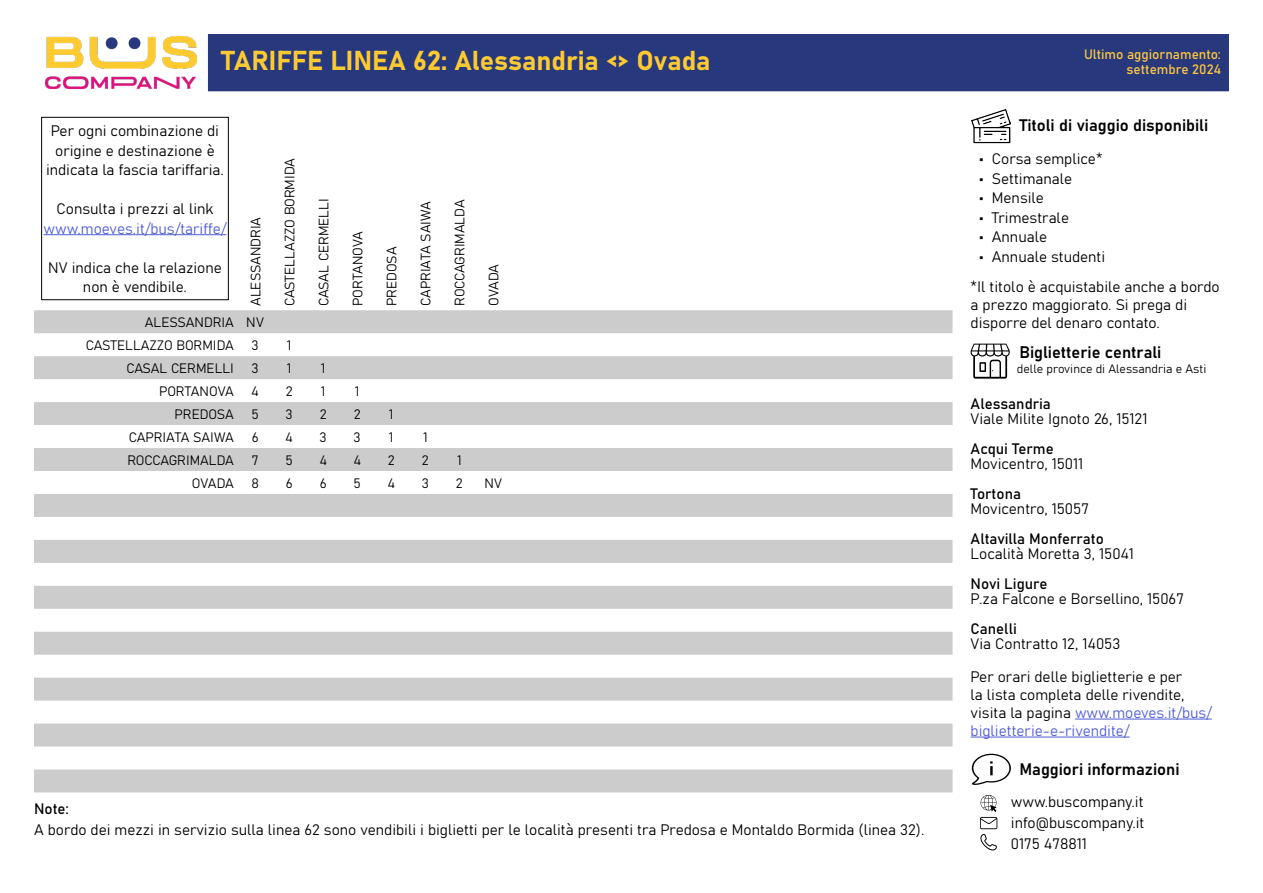
<style>
.page{position:relative;width:1263px;height:893px;background:#fff}
.page>*{position:absolute;margin:0;border:0;box-sizing:border-box;transform-origin:0 0}
.Intestazione_linea{font:27px "Bahnschrift";color:#fdca32}
.t1{font:16.5px "Bahnschrift";color:#000}
.t2{font:15px/15px "Bahnschrift";color:#000}
.t3{font:15px "Bahnschrift";color:#4f5cd6}
.Località_in_verticale{font:13.5px "Bahnschrift";color:#000}
.Località_in_orizzontale{font:13.5px "Bahnschrift";color:#000}
.Fascia_tariffaria{font:13.5px "Bahnschrift";color:#000}
.t4{font:13.5px "Bahnschrift";color:#fec83f}
.t5{font:12px "Bahnschrift";color:#000}
.s1{font-size:16.5px}
.s2{color:#4f5cd6}
</style>
<div class="page">
<svg style="left:34px;top:310px;width:918px;height:482px;fill:#ccc"></svg>
<svg style="left:980px;top:795px;width:17px;height:55px"></svg>
<hr style="left:1075px;top:719px;width:137px;height:1px;background:#4f5cd6">
<hr style="left:971px;top:737px;width:159px;height:1px;background:#4f5cd6">
<img style="left:972px;top:109px;width:39px;height:35px">
<svg style="left:971px;top:344px;width:39px;height:35px"></svg>
<svg style="left:972px;top:754px;width:39px;height:31px"></svg>
<hr style="left:44px;top:234px;width:182px;height:1px;background:#4f5cd6">
<div style="left:41px;top:117px;width:188px;height:183px;border:1px solid #000"></div>
<div style="left:208px;top:34px;width:1021px;height:57px;background:#28387c"></div>
<img style="left:45px;top:36px;width:152px;height:53px">
<p class="Intestazione_linea" style="left:222px;top:40px;width:491px">TARIFFE LINEA 62: Alessandria &lt;&gt; Ovada</p>
<p class="t2" style="left:46px;top:120px;width:179px;line-height:19.5px;text-align:center">Per ogni combinazione di origine e destinazione è indicata la fascia tariffaria.</p>
<p class="t2" style="left:57px;top:201px;width:158px">Consulta i prezzi al link</p>
<p class="t3" style="left:44px;top:217px;width:184px">www.moeves.it/bus/tariffe/</p>
<p class="t2" style="left:48px;top:257px;width:175px;line-height:19.5px;text-align:center">NV indica che la relazione non è vendibile.</p>
<p class="Località_in_verticale" style="left:245px;top:306px;width:90px;rotate:-90deg">ALESSANDRIA</p>
<p class="Località_in_verticale" style="left:279px;top:306px;width:149px;rotate:-90deg">CASTELLAZZO BORMIDA</p>
<p class="Località_in_verticale" style="left:314px;top:306px;width:109px;rotate:-90deg">CASAL CERMELLI</p>
<p class="Località_in_verticale" style="left:348px;top:306px;width:76px;rotate:-90deg">PORTANOVA</p>
<p class="Località_in_verticale" style="left:382px;top:306px;width:61px;rotate:-90deg">PREDOSA</p>
<p class="Località_in_verticale" style="left:416px;top:306px;width:106px;rotate:-90deg">CAPRIATA SAIWA</p>
<p class="Località_in_verticale" style="left:450px;top:306px;width:108px;rotate:-90deg">ROCCAGRIMALDA</p>
<p class="Località_in_verticale" style="left:484px;top:306px;width:43px;rotate:-90deg">OVADA</p>
<p class="Località_in_orizzontale" style="left:145px;top:312px;width:90px">ALESSANDRIA</p>
<p class="Fascia_tariffaria" style="left:246px;top:312px;width:19px">NV</p>
<p class="Località_in_orizzontale" style="left:86px;top:335px;width:149px">CASTELLAZZO BORMIDA</p>
<p class="Fascia_tariffaria" style="left:252px;top:335px;width:9px">3</p>
<p class="Fascia_tariffaria" style="left:287px;top:335px;width:6px">1</p>
<p class="Località_in_orizzontale" style="left:126px;top:358px;width:109px">CASAL CERMELLI</p>
<p class="Fascia_tariffaria" style="left:252px;top:358px;width:9px">3</p>
<p class="Fascia_tariffaria" style="left:287px;top:358px;width:6px">1</p>
<p class="Fascia_tariffaria" style="left:321px;top:358px;width:6px">1</p>
<p class="Località_in_orizzontale" style="left:159px;top:381px;width:76px">PORTANOVA</p>
<p class="Fascia_tariffaria" style="left:251px;top:381px;width:9px">4</p>
<p class="Fascia_tariffaria" style="left:286px;top:381px;width:8px">2</p>
<p class="Fascia_tariffaria" style="left:321px;top:381px;width:6px">1</p>
<p class="Fascia_tariffaria" style="left:355px;top:381px;width:6px">1</p>
<p class="Località_in_orizzontale" style="left:175px;top:404px;width:61px">PREDOSA</p>
<p class="Fascia_tariffaria" style="left:251px;top:404px;width:9px">5</p>
<p class="Fascia_tariffaria" style="left:286px;top:404px;width:9px">3</p>
<p class="Fascia_tariffaria" style="left:320px;top:404px;width:8px">2</p>
<p class="Fascia_tariffaria" style="left:354px;top:404px;width:8px">2</p>
<p class="Fascia_tariffaria" style="left:389px;top:404px;width:6px">1</p>
<p class="Località_in_orizzontale" style="left:129px;top:427px;width:106px">CAPRIATA SAIWA</p>
<p class="Fascia_tariffaria" style="left:252px;top:427px;width:8px">6</p>
<p class="Fascia_tariffaria" style="left:285px;top:427px;width:9px">4</p>
<p class="Fascia_tariffaria" style="left:320px;top:427px;width:9px">3</p>
<p class="Fascia_tariffaria" style="left:354px;top:427px;width:9px">3</p>
<p class="Fascia_tariffaria" style="left:389px;top:427px;width:6px">1</p>
<p class="Fascia_tariffaria" style="left:423px;top:427px;width:6px">1</p>
<p class="Località_in_orizzontale" style="left:127px;top:450px;width:108px">ROCCAGRIMALDA</p>
<p class="Fascia_tariffaria" style="left:252px;top:450px;width:8px">7</p>
<p class="Fascia_tariffaria" style="left:285px;top:450px;width:9px">5</p>
<p class="Fascia_tariffaria" style="left:319px;top:450px;width:9px">4</p>
<p class="Fascia_tariffaria" style="left:353px;top:450px;width:9px">4</p>
<p class="Fascia_tariffaria" style="left:388px;top:450px;width:8px">2</p>
<p class="Fascia_tariffaria" style="left:422px;top:450px;width:8px">2</p>
<p class="Fascia_tariffaria" style="left:457px;top:450px;width:6px">1</p>
<p class="Località_in_orizzontale" style="left:192px;top:473px;width:43px">OVADA</p>
<p class="Fascia_tariffaria" style="left:251px;top:473px;width:9px">8</p>
<p class="Fascia_tariffaria" style="left:286px;top:473px;width:8px">6</p>
<p class="Fascia_tariffaria" style="left:320px;top:473px;width:8px">6</p>
<p class="Fascia_tariffaria" style="left:353px;top:473px;width:9px">5</p>
<p class="Fascia_tariffaria" style="left:387px;top:473px;width:9px">4</p>
<p class="Fascia_tariffaria" style="left:422px;top:473px;width:9px">3</p>
<p class="Fascia_tariffaria" style="left:456px;top:473px;width:8px">2</p>
<p class="Fascia_tariffaria" style="left:484px;top:473px;width:19px">NV</p>
<p class="t2" style="left:34px;top:800px;width:36px">Note:</p>
<p class="t2" style="left:34px;top:821px;width:892px">A bordo dei mezzi in servizio sulla linea 62 sono vendibili i biglietti per le località presenti tra Predosa e Montaldo Bormida (linea 32).</p>
<p class="t4" style="left:1084px;top:44px;width:138px">Ultimo aggiornamento:</p>
<p class="t4" style="left:1127px;top:59px;width:96px">settembre 2024</p>
<p class="t1" style="left:1019px;top:113px;width:190px">Titoli di viaggio disponibili</p>
<p class="t2" style="left:979px;top:151px;width:125px"><span class="s1">•</span> Corsa semplice*</p>
<p class="t2" style="left:979px;top:170px;width:95px"><span class="s1">•</span> Settimanale</p>
<p class="t2" style="left:979px;top:190px;width:66px"><span class="s1">•</span> Mensile</p>
<p class="t2" style="left:979px;top:209px;width:91px"><span class="s1">•</span> Trimestrale</p>
<p class="t2" style="left:979px;top:229px;width:69px"><span class="s1">•</span> Annuale</p>
<p class="t2" style="left:971px;top:241px;width:251px;line-height:30px;text-indent:9px"><span class="s1">•</span> Annuale studenti<br>*Il titolo è acquistabile anche a bordo</p>
<p class="t2" style="left:971px;top:295px;width:218px;line-height:18px">a prezzo maggiorato. Si prega di disporre del denaro contato.</p>
<p class="t1" style="left:1019px;top:340px;width:143px">Biglietterie centrali</p>
<p class="t5" style="left:1017px;top:360px;width:191px">delle province di Alessandria e Asti</p>
<p class="t2" style="left:971px;top:395px;width:178px">Alessandria<br>Viale Milite Ignoto 26, 15121</p>
<p class="t2" style="left:971px;top:440px;width:114px">Acqui Terme<br>Movicentro, 15011</p>
<p class="t2" style="left:971px;top:485px;width:120px">Tortona<br>Movicentro, 15057</p>
<p class="t2" style="left:971px;top:530px;width:165px">Altavilla Monferrato<br>Località Moretta 3, 15041</p>
<p class="t2" style="left:971px;top:575px;width:215px">Novi Ligure<br>P.za Falcone e Borsellino, 15067</p>
<p class="t2" style="left:971px;top:620px;width:151px">Canelli<br>Via Contratto 12, 14053</p>
<p class="t2" style="left:971px;top:667px;width:243px;line-height:18px">Per orari delle biglietterie e per<br>la lista completa delle rivendite, visita la pagina <span class="s2">www.moeves.it/bus/ biglietterie-e-rivendite/</span></p>
<p class="t1" style="left:1019px;top:757px;width:162px">Maggiori informazioni</p>
<p class="t2" style="left:1011px;top:790px;width:135px;line-height:21px;text-align:justify">www.buscompany.it info@buscompany.it 0175 478811</p>
</div>
